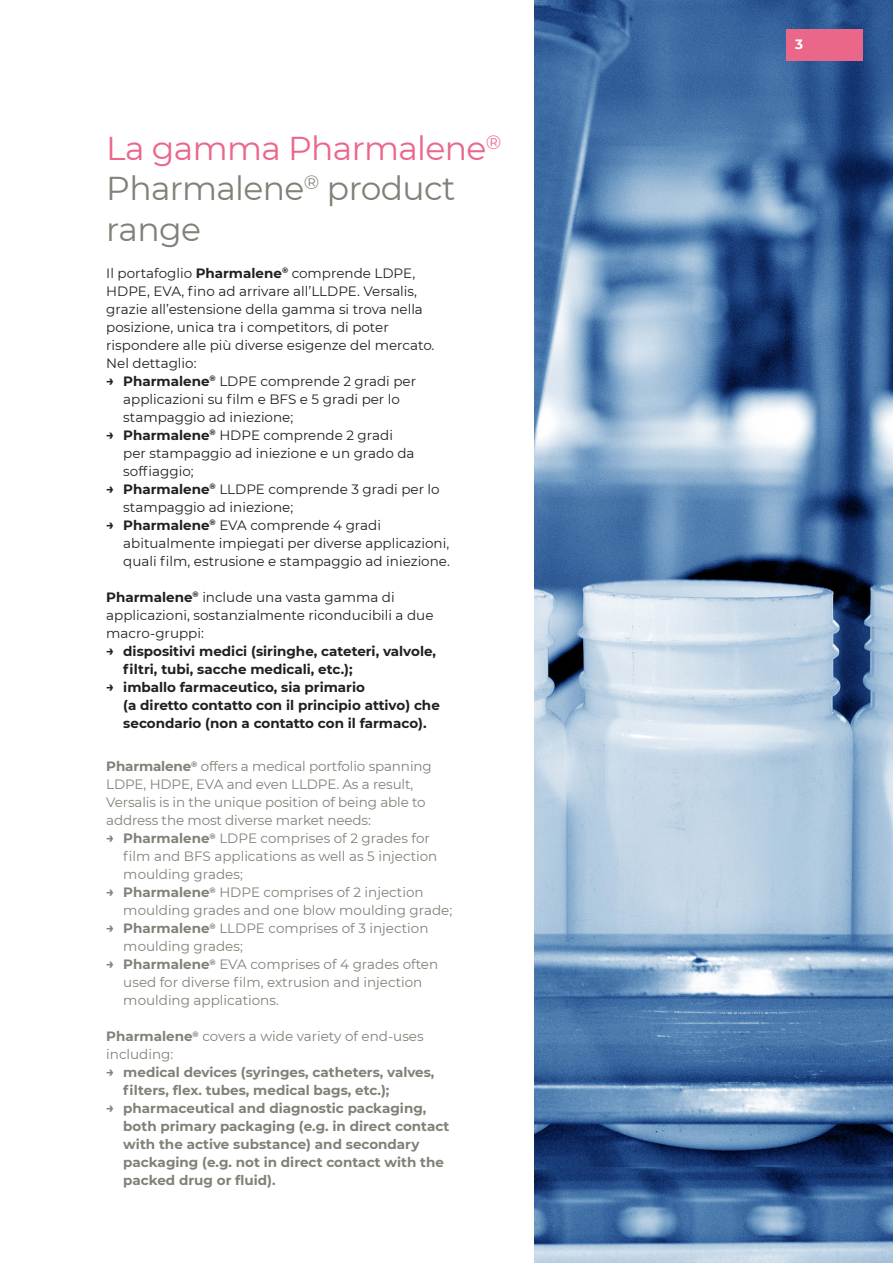
<style>
.page{position:relative;width:893px;height:1263px;background:#fff}
.page>*{position:absolute;margin:0;border:0;box-sizing:border-box;transform-origin:0 0}
.t1{font:33px "Montserrat";letter-spacing:-.02em;color:#818178}
.t2{font:33px "Montserrat";letter-spacing:-.02em;color:#ea678a}
.MAIN_Txt_Base_Ita{font:13.5px/18px "Montserrat";color:#231f20}
.MAIN_Txt_Base_Ita-2{font:13.5px/18px "Montserrat";color:#818178}
.MAIN_Txt_Base_Eng{font:700 13.5px/18px "Montserrat";color:#818178}
.MAIN_Txt_Base_Eng-2{font:13.5px/18px "Montserrat";letter-spacing:-.01em;color:#818178}
.MAIN_Txt_Base_Eng-3{font:700 13.5px/18px "Montserrat";color:#231f20}
.MAIN_Txt_Base_Ita-3{font:700 13.5px/18px "Montserrat";color:#231f20}
.t3{font:700 13.5px "Montserrat";color:#fff}
.s1{font-weight:700}
</style>
<div class="page">
<img style="left:534px;top:0;width:359px;height:1263px">
<div style="left:787px;top:30px;width:76px;height:31px;background:#ea678a"></div>
<p class="t2" style="left:106px;top:125px;width:396px">La gamma Pharmalene<sup>®</sup></p>
<p class="t1" style="left:106px;top:166px;width:351px">Pharmalene<sup>®</sup> product</p>
<p class="t1" style="left:106px;top:206px;width:96px">range</p>
<p class="MAIN_Txt_Base_Ita" style="left:106px;top:263px;width:330px">Il portafoglio <span class="s1">Pharmalene</span><sup>®</sup> comprende LDPE, HDPE, EVA, fino ad arrivare all’LLDPE. Versalis, grazie all’estensione della gamma si trova nella posizione, unica tra i competitors, di poter rispondere alle più diverse esigenze del mercato.<br>Nel dettaglio:</p>
<p class="MAIN_Txt_Base_Ita" style="left:123px;top:371px;width:294px;text-indent:-17px"><span class="s1">→ Pharmalene</span><sup>®</sup> LDPE comprende 2 gradi per applicazioni su film e BFS e 5 gradi per lo stampaggio ad iniezione;</p>
<p class="MAIN_Txt_Base_Ita" style="left:123px;top:425px;width:293px;text-indent:-17px"><span class="s1">→ Pharmalene</span><sup>®</sup> HDPE comprende 2 gradi per stampaggio ad iniezione e un grado da soffiaggio;</p>
<p class="MAIN_Txt_Base_Ita" style="left:123px;top:479px;width:318px;text-indent:-17px"><span class="s1">→ Pharmalene</span><sup>®</sup> LLDPE comprende 3 gradi per lo stampaggio ad iniezione;</p>
<p class="MAIN_Txt_Base_Ita" style="left:123px;top:515px;width:328px;text-indent:-17px"><span class="s1">→ Pharmalene</span><sup>®</sup> EVA comprende 4 gradi abitualmente impiegati per diverse applicazioni, quali film, estrusione e stampaggio ad iniezione.</p>
<p class="MAIN_Txt_Base_Ita" style="left:106px;top:587px;width:329px"><span class="s1">Pharmalene</span><sup>®</sup> include una vasta gamma di applicazioni, sostanzialmente riconducibili a due macro‑gruppi:</p>
<p class="MAIN_Txt_Base_Ita-3" style="left:123px;top:641px;width:314px;text-indent:-17px">→ dispositivi medici (siringhe, cateteri, valvole, filtri, tubi, sacche medicali, etc.);</p>
<p class="MAIN_Txt_Base_Eng-3" style="left:123px;top:677px;width:318px;text-indent:-17px">→ imballo farmaceutico, sia primario<br>(a diretto contatto con il principio attivo) che secondario (non a contatto con il farmaco).</p>
<p class="MAIN_Txt_Base_Eng-2" style="left:106px;top:757px;width:327px"><span class="s1">Pharmalene</span><sup>®</sup> offers a medical portfolio spanning LDPE, HDPE, EVA and even LLDPE. As a result, Versalis is in the unique position of being able to address the most diverse market needs:</p>
<p class="MAIN_Txt_Base_Ita-2" style="left:123px;top:829px;width:316px;text-indent:-17px"><span class="s1">→ Pharmalene</span><sup>®</sup> LDPE comprises of 2 grades for film and BFS applications as well as 5 injection moulding grades;</p>
<p class="MAIN_Txt_Base_Ita-2" style="left:123px;top:883px;width:330px;text-indent:-17px"><span class="s1">→ Pharmalene</span><sup>®</sup> HDPE comprises of 2 injection moulding grades and one blow moulding grade;</p>
<p class="MAIN_Txt_Base_Ita-2" style="left:123px;top:919px;width:307px;text-indent:-17px"><span class="s1">→ Pharmalene</span><sup>®</sup> LLDPE comprises of 3 injection moulding grades;</p>
<p class="MAIN_Txt_Base_Ita-2" style="left:123px;top:955px;width:316px;text-indent:-17px"><span class="s1">→ Pharmalene</span><sup>®</sup> EVA comprises of 4 grades often used for diverse film, extrusion and injection moulding applications.</p>
<p class="MAIN_Txt_Base_Ita-2" style="left:106px;top:1027px;width:319px"><span class="s1">Pharmalene</span><sup>®</sup> covers a wide variety of end‑uses including:</p>
<p class="MAIN_Txt_Base_Eng" style="left:123px;top:1063px;width:313px;text-indent:-17px">→ medical devices (syringes, catheters, valves, filters, flex. tubes, medical bags, etc.);</p>
<p class="MAIN_Txt_Base_Eng" style="left:123px;top:1099px;width:328px;text-indent:-17px">→ pharmaceutical and diagnostic packaging, both primary packaging (e.g. in direct contact with the active substance) and secondary packaging (e.g. not in direct contact with the packed drug or fluid).</p>
<p class="t3" style="left:795px;top:34px;width:9px">3</p>
</div>
